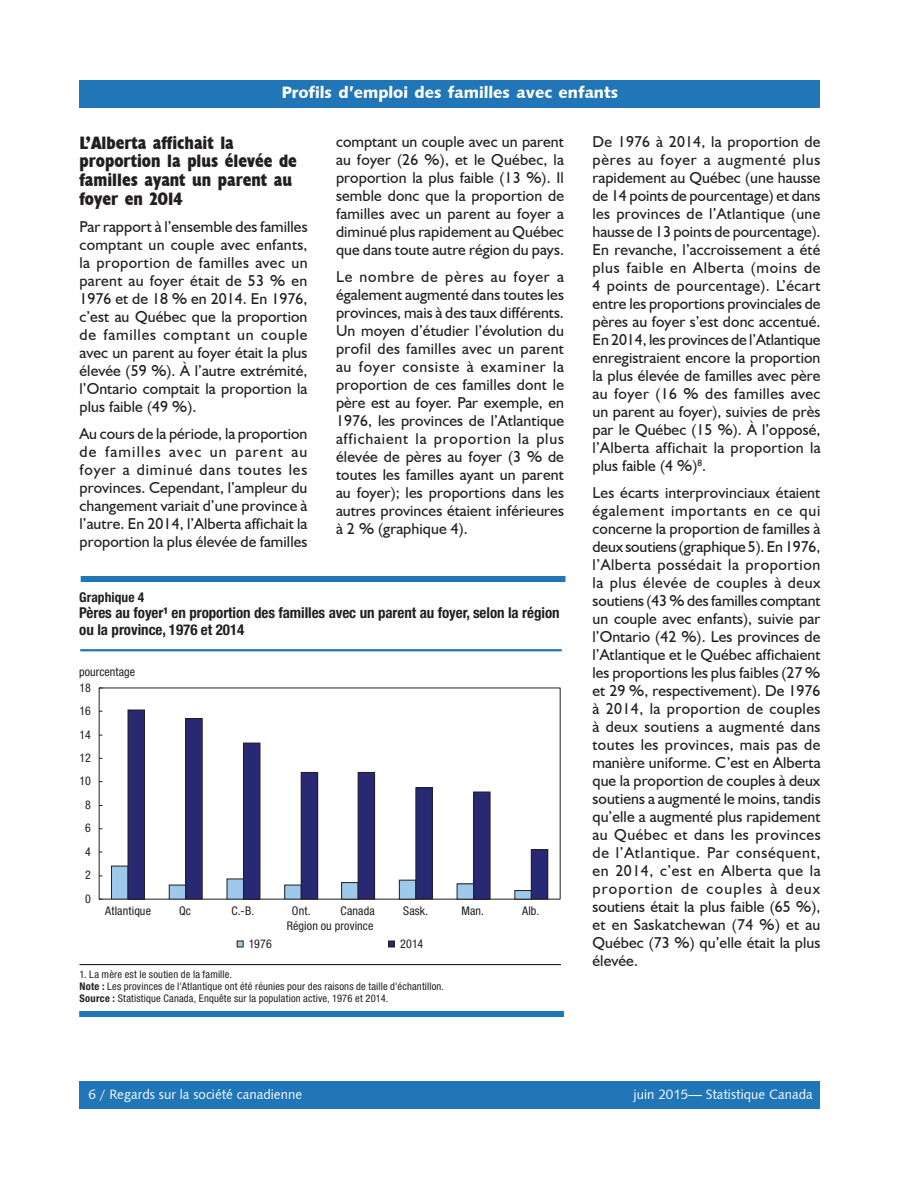
<style>
.page{position:relative;width:918px;height:1188px;background:#fff}
.page>*{position:absolute;margin:0;border:0;box-sizing:border-box;transform-origin:0 0}
.ART-subhead{font:700 condensed 18px/18.8px "Humanist 521 BT Xtra";color:#231f20}
.t1{font:16.5px "Humanist 531 BT Black A";color:#fff}
.BodyText{font:15.75px/18px "Humanist 521 BT";letter-spacing:.005em;color:#231f20;text-align:justify}
.t2{font:700 condensed 15px/16.5px "Helvetica Neue LT Std";letter-spacing:-.005em;color:#231f20}
.t3{font:13.5px "Humanist 531 BT Roman A";color:#fff}
.t4{font:700 condensed 13.5px "Helvetica Neue LT Std";letter-spacing:.005em;color:#231f20}
.t5{font:condensed 12px "Helvetica Neue LT Std";letter-spacing:.01em;color:#231f20}
.t6{font:condensed 10.5px/12px "Helvetica Neue LT Std";letter-spacing:.015em;color:#231f20}
.s1{font-weight:700}
</style>
<div class="page">
<div style="left:80px;top:80px;width:740px;height:28px;background:#2076b7"></div>
<div style="left:80px;top:1081px;width:740px;height:27px;background:#2076b7"></div>
<div style="left:112px;top:866px;width:16px;height:33px;background:#9fc9eb"></div>
<div style="left:111px;top:866px;width:17px;height:34px;border:1px solid #231f20"></div>
<div style="left:169px;top:885px;width:17px;height:14px;background:#9fc9eb"></div>
<div style="left:227px;top:879px;width:16px;height:20px;background:#9fc9eb"></div>
<div style="left:285px;top:885px;width:16px;height:14px;background:#9fc9eb"></div>
<div style="left:284px;top:885px;width:18px;height:15px;border:1px solid #231f20"></div>
<div style="left:342px;top:883px;width:16px;height:16px;background:#9fc9eb"></div>
<div style="left:341px;top:882px;width:17px;height:18px;border:1px solid #231f20"></div>
<div style="left:399px;top:880px;width:17px;height:19px;background:#9fc9eb"></div>
<div style="left:399px;top:880px;width:17px;height:20px;border:1px solid #231f20"></div>
<div style="left:457px;top:884px;width:17px;height:15px;background:#9fc9eb"></div>
<div style="left:457px;top:883px;width:17px;height:17px;border:1px solid #231f20"></div>
<div style="left:515px;top:891px;width:16px;height:8px;background:#9fc9eb"></div>
<div style="left:514px;top:890px;width:18px;height:10px;border:1px solid #231f20"></div>
<div style="left:128px;top:710px;width:17px;height:189px;background:#272973"></div>
<div style="left:128px;top:710px;width:17px;height:190px;border:1px solid #231f20"></div>
<div style="left:186px;top:719px;width:16px;height:180px;background:#272973"></div>
<div style="left:185px;top:718px;width:18px;height:182px;border:1px solid #231f20"></div>
<div style="left:243px;top:743px;width:17px;height:156px;background:#272973"></div>
<div style="left:243px;top:743px;width:17px;height:157px;border:1px solid #231f20"></div>
<div style="left:301px;top:772px;width:17px;height:127px;background:#272973"></div>
<div style="left:301px;top:772px;width:17px;height:128px;border:1px solid #231f20"></div>
<div style="left:358px;top:772px;width:17px;height:127px;background:#272973"></div>
<div style="left:358px;top:772px;width:17px;height:128px;border:1px solid #231f20"></div>
<div style="left:416px;top:788px;width:16px;height:111px;background:#272973"></div>
<div style="left:415px;top:787px;width:18px;height:113px;border:1px solid #231f20"></div>
<div style="left:474px;top:792px;width:16px;height:107px;background:#272973"></div>
<div style="left:473px;top:792px;width:17px;height:108px;border:1px solid #231f20"></div>
<div style="left:531px;top:850px;width:17px;height:49px;background:#272973"></div>
<div style="left:531px;top:849px;width:17px;height:51px;border:1px solid #231f20"></div>
<div style="left:388px;top:941px;width:7px;height:6px;border:1px solid #231f20"></div>
<hr style="left:80px;top:649px;width:482px;height:2px;background:#2076b7">
<hr style="left:80px;top:964px;width:481px;height:1px;background:#231f20">
<div style="left:81px;top:576px;width:485px;height:6px;background:#2076b7"></div>
<div style="left:79px;top:1011px;width:485px;height:6px;background:#2076b7"></div>
<p class="t1" style="left:282px;top:82px;width:338px">Profils d’emploi des familles avec enfants</p>
<p class="ART-subhead" style="left:80px;top:133px;width:219px">L’Alberta affichait la proportion la plus élevée de familles ayant un parent au foyer en 2014</p>
<p class="BodyText" style="left:80px;top:217px;width:230px">Par rapport à l’ensemble des familles comptant un couple avec enfants, la proportion de familles avec un parent au foyer était de 53 % en 1976 et de 18 % en 2014. En 1976, c’est au Québec que la proportion de familles comptant un couple avec un parent au foyer était la plus élevée (59 %). À l’autre extrémité, l’Ontario comptait la proportion la plus faible (49 %).</p>
<p class="BodyText" style="left:80px;top:424px;width:229px">Au cours de la période, la proportion de familles avec un parent au foyer a diminué dans toutes les provinces. Cependant, l’ampleur du changement variait d’une province à l’autre. En 2014, l’Alberta affichait la proportion la plus élevée de familles</p>
<p class="BodyText" style="left:336px;top:132px;width:230px">comptant un couple avec un parent au foyer (26 %), et le Québec, la proportion la plus faible (13 %). Il semble donc que la proportion de familles avec un parent au foyer a diminué plus rapidement au Québec que dans toute autre région du pays.</p>
<p class="BodyText" style="left:336px;top:267px;width:230px">Le nombre de pères au foyer a également augmenté dans toutes les provinces, mais à des taux différents.<br>Un moyen d’étudier l’évolution du profil des familles avec un parent au foyer consiste à examiner la proportion de ces familles dont le père est au foyer. Par exemple, en 1976, les provinces de l’Atlantique affichaient la proportion la plus élevée de pères au foyer (3 % de toutes les familles ayant un parent au foyer); les proportions dans les autres provinces étaient inférieures à 2 % (graphique 4).</p>
<p class="t4" style="left:79px;top:589px;width:67px">Graphique 4</p>
<p class="t2" style="left:79px;top:604px;width:482px">Pères au foyer¹ en proportion des familles avec un parent au foyer, selon la région ou la province, 1976 et 2014</p>
<p class="t5" style="left:79px;top:665px;width:57px">pourcentage</p>
<p class="t5" style="left:80px;top:680px;width:13px">18</p>
<p class="t5" style="left:80px;top:704px;width:13px">16</p>
<p class="t5" style="left:80px;top:727px;width:13px">14</p>
<p class="t5" style="left:80px;top:751px;width:13px">12</p>
<p class="t5" style="left:80px;top:774px;width:13px">10</p>
<p class="t5" style="left:85px;top:798px;width:7px">8</p>
<p class="t5" style="left:85px;top:821px;width:7px">6</p>
<p class="t5" style="left:85px;top:845px;width:7px">4</p>
<p class="t5" style="left:85px;top:868px;width:7px">2</p>
<p class="t5" style="left:85px;top:892px;width:7px">0</p>
<p class="t5" style="left:105px;top:904px;width:47px">Atlantique</p>
<p class="t5" style="left:179px;top:904px;width:14px">Qc</p>
<p class="t5" style="left:231px;top:904px;width:25px">C.-B.</p>
<p class="t5" style="left:292px;top:904px;width:20px">Ont.</p>
<p class="t5" style="left:341px;top:904px;width:36px">Canada</p>
<p class="t5" style="left:403px;top:904px;width:27px">Sask.</p>
<p class="t5" style="left:461px;top:904px;width:24px">Man.</p>
<p class="t5" style="left:522px;top:904px;width:19px">Alb.</p>
<p class="t5" style="left:287px;top:919px;width:88px">Région ou province</p>
<p class="t5" style="left:249px;top:937px;width:25px">1976</p>
<p class="t5" style="left:400px;top:937px;width:25px">2014</p>
<p class="t6" style="left:80px;top:969px;width:366px">1. La mère est le soutien de la famille.<br><span class="s1">Note :</span> Les provinces de l'Atlantique ont été réunies pour des raisons de taille d'échantillon.<br><span class="s1">Source :</span> Statistique Canada, Enquête sur la population active, 1976 et 2014.</p>
<p class="BodyText" style="left:592px;top:132px;width:230px">De 1976 à 2014, la proportion de pères au foyer a augmenté plus rapidement au Québec (une hausse de 14 points de pourcentage) et dans les provinces de l’Atlantique (une hausse de 13 points de pourcentage).<br>En revanche, l’accroissement a été plus faible en Alberta (moins de 4 points de pourcentage). L’écart entre les proportions provinciales de pères au foyer s’est donc accentué.<br>En 2014, les provinces de l’Atlantique enregistraient encore la proportion la plus élevée de familles avec père au foyer (16 % des familles avec un parent au foyer), suivies de près par le Québec (15 %). À l’opposé, l’Alberta affichait la proportion la plus faible (4 %)<sup>8</sup>.</p>
<p class="BodyText" style="left:592px;top:483px;width:230px">Les écarts interprovinciaux étaient également importants en ce qui concerne la proportion de familles à deux soutiens (graphique 5). En 1976, l’Alberta possédait la proportion la plus élevée de couples à deux soutiens (43 % des familles comptant un couple avec enfants), suivie par l’Ontario (42 %). Les provinces de l’Atlantique et le Québec affichaient les proportions les plus faibles (27 % et 29 %, respectivement). De 1976 à 2014, la proportion de couples à deux soutiens a augmenté dans toutes les provinces, mais pas de manière uniforme. C’est en Alberta que la proportion de couples à deux soutiens a augmenté le moins, tandis qu’elle a augmenté plus rapidement au Québec et dans les provinces de l’Atlantique. Par conséquent, en 2014, c’est en Alberta que la proportion de couples à deux soutiens était la plus faible (65 %), et en Saskatchewan (74 %) et au Québec (73 %) qu’elle était la plus élevée.</p>
<p class="t3" style="left:89px;top:1086px;width:215px">6 / Regards sur la société canadienne</p>
<p class="t3" style="left:633px;top:1086px;width:182px">juin 2015— Statistique Canada</p>
</div>
